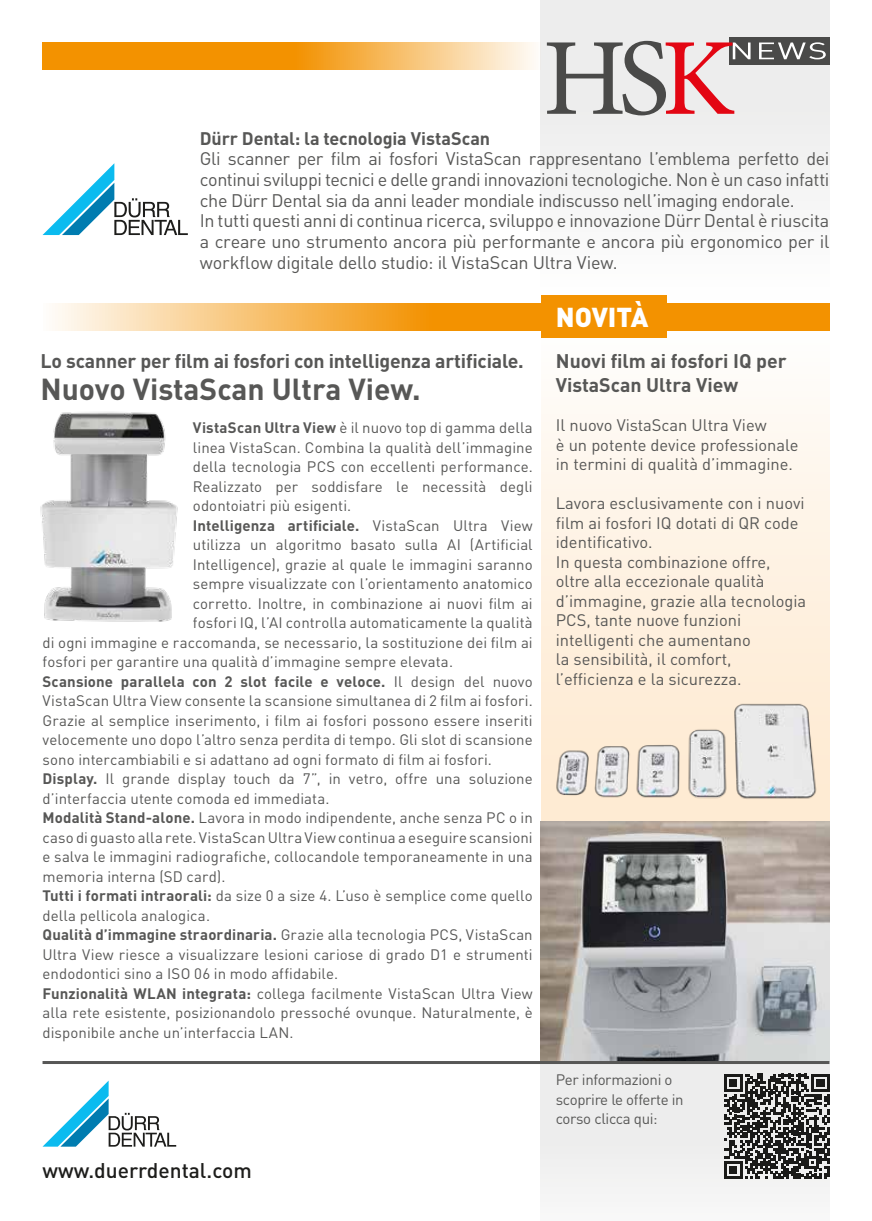
<style>
.page{position:relative;width:872px;height:1221px;background:#fff}
.page>*{position:absolute;margin:0;border:0;box-sizing:border-box;transform-origin:0 0}
.t1{font:700 30px "DIN";color:#575756}
.t2{font:900 27px "DIN";color:#fff}
.t3{font:500 21px "DIN";color:#1d1d1b}
.t4{font:700 19.5px/24px "DIN";letter-spacing:-.01em;color:#575756}
.t5{font:18px/20.7px "DIN";letter-spacing:-.02em;color:#575756}
.t6{font:700 18px "DIN";letter-spacing:-.01em;color:#575756}
.t7{font:16.5px/19.5px "DIN";color:#575756}
.t8{font:15px "DIN";letter-spacing:.005em;color:#575756}
.t9{font:700 15px "DIN";letter-spacing:.01em;color:#575756}
.t10{font:15px/19.5px "DIN";letter-spacing:-.02em;color:#575756}
.s1{font-weight:700}
.s2{font-weight:400}
</style>
<div class="page">
<svg style="left:43px;top:1080px;width:133px;height:66px"></svg>
<div style="left:541px;top:331px;width:288px;height:491px;background:linear-gradient(to bottom,#fefdfa,#fee8ce)"></div>
<div style="left:541px;top:1062px;width:288px;height:158px;background:#eee"></div>
<div style="left:541px;top:0;width:288px;height:304px;background:#f4f4f4"></div>
<svg style="left:43px;top:43px;width:498px;height:27px;fill:#f39200"></svg>
<div style="left:729px;top:37px;width:100px;height:28px;background:#4a4a49"></div>
<svg style="left:547px;top:41px;width:278px;height:74px"></svg>
<svg style="left:724px;top:1073px;width:105px;height:105px"></svg>
<svg style="left:55px;top:303px;width:774px;height:28px"></svg>
<div style="left:541px;top:296px;width:125px;height:42px;background:#f39200"></div>
<svg style="left:43px;top:163px;width:145px;height:72px"></svg>
<img style="left:40px;top:412px;width:138px;height:210px">
<img style="left:553px;top:668px;width:268px;height:138px">
<img style="left:541px;top:821px;width:288px;height:239px">
<hr style="left:43px;top:1060px;width:786px;height:3px;background:#575756">
<p class="t6" style="left:200px;top:126px;width:292px">Dürr Dental: la tecnologia VistaScan</p>
<p class="t5" style="left:200px;top:148px;width:631px">Gli scanner per film ai fosfori VistaScan rappresentano l’emblema perfetto dei continui sviluppi tecnici e delle grandi innovazioni tecnologiche. Non è un caso infatti che Dürr Dental sia da anni leader mondiale indiscusso nell’imaging endorale.<br>In tutti questi anni di continua ricerca, sviluppo e innovazione Dürr Dental è riuscita a creare uno strumento ancora più performante e ancora più ergonomico per il workflow digitale dello studio: il VistaScan Ultra View.</p>
<h3 class="t4" style="left:40px;top:348px;width:485px">Lo scanner per film ai fosfori con intelligenza artificiale.</h3>
<h1 class="t1" style="left:40px;top:369px;width:382px">Nuovo VistaScan Ultra View.</h1>
<p class="t8" style="left:193px;top:418px;width:341px"><span class="s1">VistaScan Ultra View</span> è il nuovo top di gamma della</p>
<p class="t8" style="left:193px;top:438px;width:341px">linea VistaScan. Combina la qualità dell’immagine</p>
<p class="t8" style="left:193px;top:457px;width:341px">della tecnologia PCS con eccellenti performance.</p>
<p class="t8" style="left:193px;top:477px;width:341px">Realizzato per soddisfare le necessità degli</p>
<p class="t8" style="left:193px;top:496px;width:160px">odontoiatri più esigenti.</p>
<p class="t9" style="left:193px;top:515px;width:341px">Intelligenza artificiale. <span class="s2">VistaScan Ultra View</span></p>
<p class="t8" style="left:193px;top:535px;width:341px">utilizza un algoritmo basato sulla AI (Artificial</p>
<p class="t8" style="left:193px;top:555px;width:341px">Intelligence), grazie al quale le immagini saranno</p>
<p class="t8" style="left:193px;top:574px;width:341px">sempre visualizzate con l’orientamento anatomico</p>
<p class="t8" style="left:193px;top:594px;width:341px">corretto. Inoltre, in combinazione ai nuovi film ai</p>
<p class="t8" style="left:193px;top:613px;width:341px">fosfori IQ, l’AI controlla automaticamente la qualità</p>
<p class="t8" style="left:43px;top:633px;width:492px">di ogni immagine e raccomanda, se necessario, la sostituzione dei film ai</p>
<p class="t8" style="left:43px;top:652px;width:412px">fosfori per garantire una qualità d’immagine sempre elevata.</p>
<p class="t9" style="left:43px;top:671px;width:492px">Scansione parallela con 2 slot facile e veloce. <span class="s2">Il design del nuovo</span></p>
<p class="t8" style="left:43px;top:691px;width:492px">VistaScan Ultra View consente la scansione simultanea di 2 film ai fosfori.</p>
<p class="t8" style="left:43px;top:711px;width:492px">Grazie al semplice inserimento, i film ai fosfori possono essere inseriti</p>
<p class="t8" style="left:43px;top:730px;width:492px">velocemente uno dopo l’altro senza perdita di tempo. Gli slot di scansione</p>
<p class="t8" style="left:43px;top:750px;width:451px">sono intercambiabili e si adattano ad ogni formato di film ai fosfori.</p>
<p class="t8" style="left:43px;top:769px;width:492px"><span class="s1">Display.</span> Il grande display touch da 7”, in vetro, offre una soluzione</p>
<p class="t8" style="left:43px;top:789px;width:288px">d’interfaccia utente comoda ed immediata.</p>
<p class="t8" style="left:43px;top:808px;width:492px"><span class="s1">Modalità Stand-alone.</span> Lavora in modo indipendente, anche senza PC o in</p>
<p class="t8" style="left:43px;top:828px;width:492px">caso di guasto alla rete. VistaScan Ultra View continua a eseguire scansioni</p>
<p class="t8" style="left:43px;top:847px;width:492px">e salva le immagini radiografiche, collocandole temporaneamente in una</p>
<p class="t8" style="left:43px;top:867px;width:184px">memoria interna (SD card).</p>
<p class="t8" style="left:43px;top:886px;width:492px"><span class="s1">Tutti i formati intraorali:</span> da size 0 a size 4. L’uso è semplice come quello</p>
<p class="t8" style="left:43px;top:906px;width:169px">della pellicola analogica.</p>
<p class="t8" style="left:43px;top:925px;width:492px"><span class="s1">Qualità d’immagine straordinaria.</span> Grazie alla tecnologia PCS, VistaScan</p>
<p class="t8" style="left:43px;top:945px;width:492px">Ultra View riesce a visualizzare lesioni cariose di grado D1 e strumenti</p>
<p class="t8" style="left:43px;top:964px;width:297px">endodontici sino a ISO 06 in modo affidabile.</p>
<p class="t8" style="left:43px;top:984px;width:492px"><span class="s1">Funzionalità WLAN integrata:</span> collega facilmente VistaScan Ultra View</p>
<p class="t8" style="left:43px;top:1003px;width:492px">alla rete esistente, posizionandolo pressoché ovunque. Naturalmente, è</p>
<p class="t8" style="left:43px;top:1023px;width:253px">disponibile anche un’interfaccia LAN.</p>
<h3 class="t3" style="left:43px;top:1157px;width:211px">www.duerrdental.com</h3>
<h2 class="t2" style="left:556px;top:299px;width:94px">NOVITÀ</h2>
<h3 class="t4" style="left:556px;top:348px;width:232px">Nuovi film ai fosfori IQ per<br>VistaScan Ultra View</h3>
<p class="t7" style="left:556px;top:415px;width:244px">Il nuovo VistaScan Ultra View<br>è un potente device professionale in termini di qualità d’immagine.</p>
<p class="t7" style="left:556px;top:493px;width:252px">Lavora esclusivamente con i nuovi film ai fosfori IQ dotati di QR code identificativo.<br>In questa combinazione offre, oltre alla eccezionale qualità d’immagine, grazie alla tecnologia<br>PCS, tante nuove funzioni intelligenti che aumentano<br>la sensibilità, il comfort, l’efficienza e la sicurezza.</p>
<p class="t10" style="left:556px;top:1069px;width:129px">Per informazioni o scoprire le offerte in corso clicca qui:</p>
</div>
